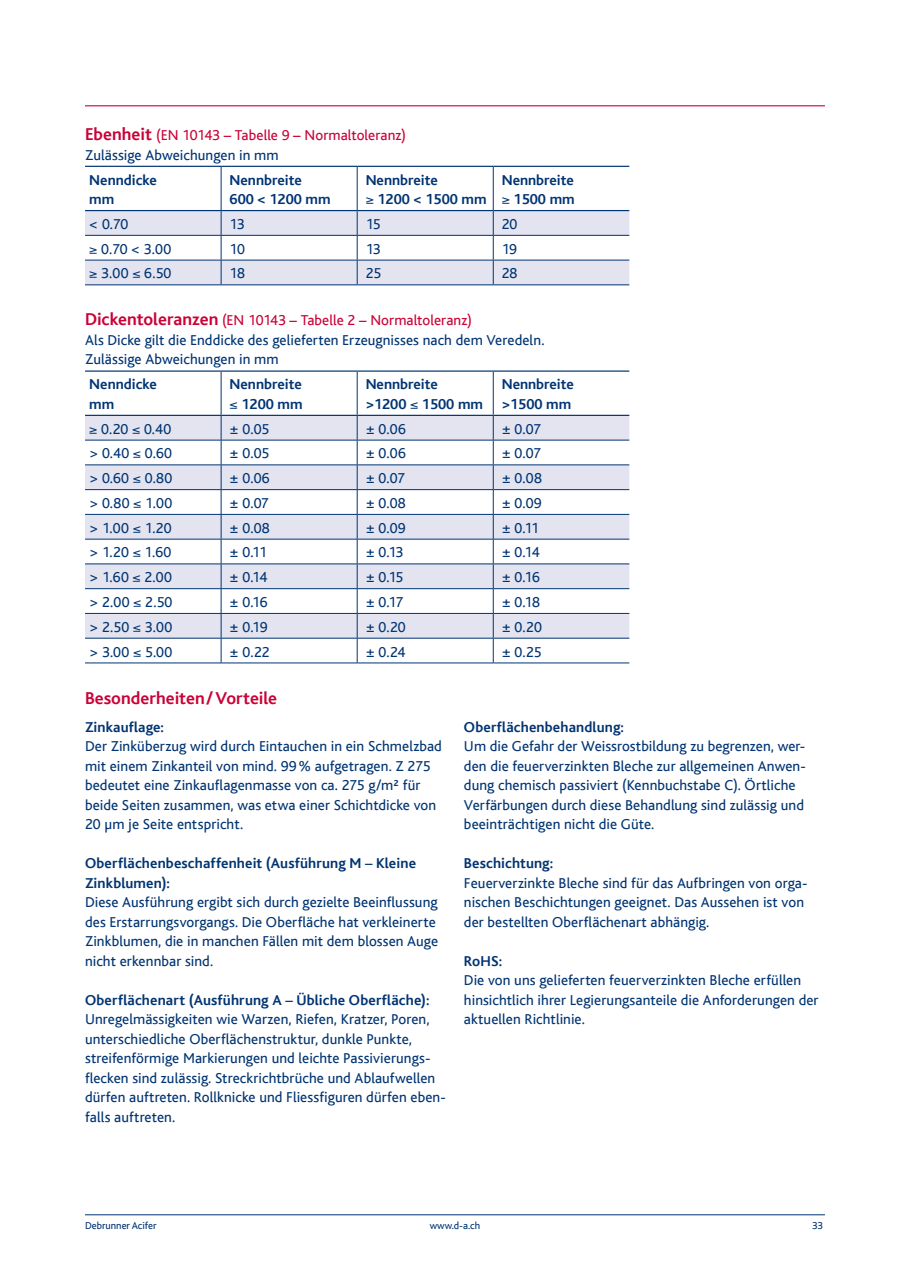
<style>
.page{position:relative;width:910px;height:1263px;background:#fff}
.page>*{position:absolute;margin:0;border:0;box-sizing:border-box;transform-origin:0 0}
.t1{font:700 18px "Kl Bliss";color:#ca0237}
.t2{font:15px/19.5px "Kl Bliss";letter-spacing:.005em;color:#003472}
.t3{font:700 15px/19.5px "Kl Bliss";color:#003472}
.t4{font:15px/19.5px "Kl Bliss";letter-spacing:.005em;color:#ca0237}
.t5{font:10.5px "Kl Bliss";color:#003472}
.s1{font-weight:700;font-size:18px}
.s2{color:#003472}
.s3{font-weight:700;font-size:18px;color:#ca0237}
.s4{color:#ca0237}
</style>
<div class="page">
<hr style="left:85px;top:1214px;width:740px;height:1px;background:#003472">
<hr style="left:85px;top:166px;width:136px;height:1px;background:#003472">
<hr style="left:221px;top:166px;width:136px;height:1px;background:#003472">
<hr style="left:357px;top:166px;width:136px;height:1px;background:#003472">
<hr style="left:493px;top:166px;width:136px;height:1px;background:#003472">
<hr style="left:221px;top:167px;width:1px;height:43px;background:#003472">
<hr style="left:357px;top:167px;width:1px;height:43px;background:#003472">
<hr style="left:493px;top:167px;width:1px;height:43px;background:#003472">
<svg style="left:85px;top:211px;width:544px;height:73px"></svg>
<hr style="left:85px;top:284px;width:136px;height:1px;background:#003472">
<hr style="left:221px;top:284px;width:136px;height:1px;background:#003472">
<hr style="left:357px;top:284px;width:136px;height:1px;background:#003472">
<hr style="left:493px;top:284px;width:136px;height:1px;background:#003472">
<hr style="left:85px;top:210px;width:136px;height:1px;background:#003472">
<hr style="left:221px;top:210px;width:136px;height:1px;background:#003472">
<hr style="left:357px;top:210px;width:136px;height:1px;background:#003472">
<hr style="left:493px;top:210px;width:136px;height:1px;background:#003472">
<hr style="left:85px;top:370px;width:136px;height:2px;background:#003472">
<hr style="left:221px;top:370px;width:136px;height:2px;background:#003472">
<hr style="left:357px;top:370px;width:136px;height:2px;background:#003472">
<hr style="left:493px;top:370px;width:136px;height:2px;background:#003472">
<hr style="left:221px;top:372px;width:1px;height:43px;background:#003472">
<hr style="left:357px;top:372px;width:1px;height:43px;background:#003472">
<hr style="left:493px;top:372px;width:1px;height:43px;background:#003472">
<svg style="left:85px;top:416px;width:544px;height:246px"></svg>
<hr style="left:85px;top:662px;width:136px;height:1px;background:#003472">
<hr style="left:221px;top:662px;width:136px;height:1px;background:#003472">
<hr style="left:357px;top:662px;width:136px;height:1px;background:#003472">
<hr style="left:493px;top:662px;width:136px;height:1px;background:#003472">
<hr style="left:85px;top:415px;width:136px;height:1px;background:#003472">
<hr style="left:221px;top:415px;width:136px;height:1px;background:#003472">
<hr style="left:357px;top:415px;width:136px;height:1px;background:#003472">
<hr style="left:493px;top:415px;width:136px;height:1px;background:#003472">
<hr style="left:85px;top:105px;width:740px;height:1px;background:#ca0237">
<p class="t4" style="left:85px;top:126px;width:323px"><span class="s1">Ebenheit</span> (EN 10143 – Tabelle 9 – Normaltoleranz)<br><span class="s2">Zulässige Abweichungen in mm</span></p>
<p class="t3" style="left:89px;top:170px;width:69px">Nenndicke mm</p>
<p class="t3" style="left:230px;top:170px;width:102px">Nennbreite<br>600 &lt; 1200 mm</p>
<p class="t3" style="left:366px;top:170px;width:122px">Nennbreite<br>≥ 1200 &lt; 1500 mm</p>
<p class="t3" style="left:502px;top:170px;width:74px">Nennbreite ≥ 1500 mm</p>
<p class="t2" style="left:89px;top:215px;width:41px">&lt; 0.70</p>
<p class="t2" style="left:230px;top:215px;width:17px">13</p>
<p class="t2" style="left:366px;top:215px;width:17px">15</p>
<p class="t2" style="left:502px;top:215px;width:17px">20</p>
<p class="t2" style="left:89px;top:239px;width:84px">≥ 0.70 &lt; 3.00</p>
<p class="t2" style="left:230px;top:239px;width:17px">10</p>
<p class="t2" style="left:366px;top:239px;width:17px">13</p>
<p class="t2" style="left:502px;top:239px;width:17px">19</p>
<p class="t2" style="left:89px;top:264px;width:84px">≥ 3.00 ≤ 6.50</p>
<p class="t2" style="left:230px;top:264px;width:17px">18</p>
<p class="t2" style="left:366px;top:264px;width:17px">25</p>
<p class="t2" style="left:502px;top:264px;width:17px">28</p>
<p class="t2" style="left:85px;top:311px;width:461px"><span class="s3">Dickentoleranzen</span> <span class="s4">(EN 10143 – Tabelle 2 – Normaltoleranz)<br></span>Als Dicke gilt die Enddicke des gelieferten Erzeugnisses nach dem Veredeln.<br>Zulässige Abweichungen in mm</p>
<p class="t3" style="left:89px;top:375px;width:69px">Nenndicke mm</p>
<p class="t3" style="left:230px;top:375px;width:74px">Nennbreite ≤ 1200 mm</p>
<p class="t3" style="left:366px;top:375px;width:119px">Nennbreite<br>&gt;1200 ≤ 1500 mm</p>
<p class="t3" style="left:502px;top:375px;width:74px">Nennbreite &gt;1500 mm</p>
<p class="t2" style="left:89px;top:419px;width:83px">≥ 0.20 ≤ 0.40</p>
<p class="t2" style="left:230px;top:419px;width:41px">± 0.05</p>
<p class="t2" style="left:366px;top:419px;width:42px">± 0.06</p>
<p class="t2" style="left:502px;top:419px;width:41px">± 0.07</p>
<p class="t2" style="left:89px;top:444px;width:84px">&gt; 0.40 ≤ 0.60</p>
<p class="t2" style="left:230px;top:444px;width:41px">± 0.05</p>
<p class="t2" style="left:366px;top:444px;width:42px">± 0.06</p>
<p class="t2" style="left:502px;top:444px;width:41px">± 0.07</p>
<p class="t2" style="left:89px;top:469px;width:85px">&gt; 0.60 ≤ 0.80</p>
<p class="t2" style="left:230px;top:469px;width:42px">± 0.06</p>
<p class="t2" style="left:366px;top:469px;width:41px">± 0.07</p>
<p class="t2" style="left:502px;top:469px;width:42px">± 0.08</p>
<p class="t2" style="left:89px;top:494px;width:84px">&gt; 0.80 ≤ 1.00</p>
<p class="t2" style="left:230px;top:494px;width:41px">± 0.07</p>
<p class="t2" style="left:366px;top:494px;width:42px">± 0.08</p>
<p class="t2" style="left:502px;top:494px;width:41px">± 0.09</p>
<p class="t2" style="left:89px;top:518px;width:84px">&gt; 1.00 ≤ 1.20</p>
<p class="t2" style="left:230px;top:518px;width:42px">± 0.08</p>
<p class="t2" style="left:366px;top:518px;width:41px">± 0.09</p>
<p class="t2" style="left:502px;top:518px;width:39px">± 0.11</p>
<p class="t2" style="left:89px;top:543px;width:84px">&gt; 1.20 ≤ 1.60</p>
<p class="t2" style="left:230px;top:543px;width:39px">± 0.11</p>
<p class="t2" style="left:366px;top:543px;width:39px">± 0.13</p>
<p class="t2" style="left:502px;top:543px;width:39px">± 0.14</p>
<p class="t2" style="left:89px;top:568px;width:84px">&gt; 1.60 ≤ 2.00</p>
<p class="t2" style="left:230px;top:568px;width:39px">± 0.14</p>
<p class="t2" style="left:366px;top:568px;width:39px">± 0.15</p>
<p class="t2" style="left:502px;top:568px;width:40px">± 0.16</p>
<p class="t2" style="left:89px;top:593px;width:85px">&gt; 2.00 ≤ 2.50</p>
<p class="t2" style="left:230px;top:593px;width:40px">± 0.16</p>
<p class="t2" style="left:366px;top:593px;width:39px">± 0.17</p>
<p class="t2" style="left:502px;top:593px;width:40px">± 0.18</p>
<p class="t2" style="left:89px;top:617px;width:85px">&gt; 2.50 ≤ 3.00</p>
<p class="t2" style="left:230px;top:617px;width:40px">± 0.19</p>
<p class="t2" style="left:366px;top:617px;width:42px">± 0.20</p>
<p class="t2" style="left:502px;top:617px;width:42px">± 0.20</p>
<p class="t2" style="left:89px;top:642px;width:85px">&gt; 3.00 ≤ 5.00</p>
<p class="t2" style="left:230px;top:642px;width:42px">± 0.22</p>
<p class="t2" style="left:366px;top:642px;width:41px">± 0.24</p>
<p class="t2" style="left:502px;top:642px;width:41px">± 0.25</p>
<p class="t1" style="left:85px;top:688px;width:194px">Besonderheiten/Vorteile</p>
<p class="t3" style="left:85px;top:717px;width:81px">Zinkauflage:</p>
<p class="t2" style="left:85px;top:737px;width:358px">Der Zinküberzug wird durch Eintauchen in ein Schmelzbad mit einem Zinkanteil von mind. 99% aufgetragen. Z 275 bedeutet eine Zinkauflagenmasse von ca. 275 g/m² für beide Seiten zusammen, was etwa einer Schichtdicke von 20 µm je Seite entspricht.</p>
<p class="t3" style="left:85px;top:854px;width:333px">Oberflächenbeschaffenheit (Ausführung M – Kleine<br>Zinkblumen):</p>
<p class="t2" style="left:85px;top:893px;width:355px">Diese Ausführung ergibt sich durch gezielte Beeinflussung des Erstarrungsvorgangs. Die Oberfläche hat verkleinerte Zinkblumen, die in manchen Fällen mit dem blossen Auge nicht erkennbar sind.</p>
<p class="t3" style="left:85px;top:990px;width:346px">Oberflächenart (Ausführung A – Übliche Oberfläche):</p>
<p class="t2" style="left:85px;top:1010px;width:362px">Unregelmässigkeiten wie Warzen, Riefen, Kratzer, Poren, unterschiedliche Oberflächenstruktur, dunkle Punkte, streifenförmige Markierungen und leichte Passivierungs&shy;flecken sind zulässig. Streckrichtbrüche und Ablaufwellen dürfen auftreten. Rollknicke und Fliessfiguren dürfen eben&shy;falls auftreten.</p>
<p class="t3" style="left:464px;top:717px;width:162px">Oberflächenbehandlung:</p>
<p class="t2" style="left:464px;top:737px;width:343px">Um die Gefahr der Weissrostbildung zu begrenzen, wer&shy;den die feuerverzinkten Bleche zur allgemeinen Anwen&shy;dung chemisch passiviert (Kennbuchstabe C). Örtliche Verfärbungen durch diese Behandlung sind zulässig und beeinträchtigen nicht die Güte.</p>
<p class="t3" style="left:464px;top:854px;width:91px">Beschichtung:</p>
<p class="t2" style="left:464px;top:873px;width:344px">Feuerverzinkte Bleche sind für das Aufbringen von orga&shy;nischen Beschichtungen geeignet. Das Aussehen ist von der bestellten Oberflächenart abhängig.</p>
<p class="t3" style="left:464px;top:951px;width:40px">RoHS:</p>
<p class="t2" style="left:464px;top:971px;width:356px">Die von uns gelieferten feuerverzinkten Bleche erfüllen hinsichtlich ihrer Legierungsanteile die Anforderungen der aktuellen Richtlinie.</p>
<p class="t5" style="left:85px;top:1220px;width:73px">Debrunner Acifer</p>
<p class="t5" style="left:430px;top:1220px;width:52px">www.d-a.ch</p>
<p class="t5" style="left:812px;top:1220px;width:13px">33</p>
</div>
